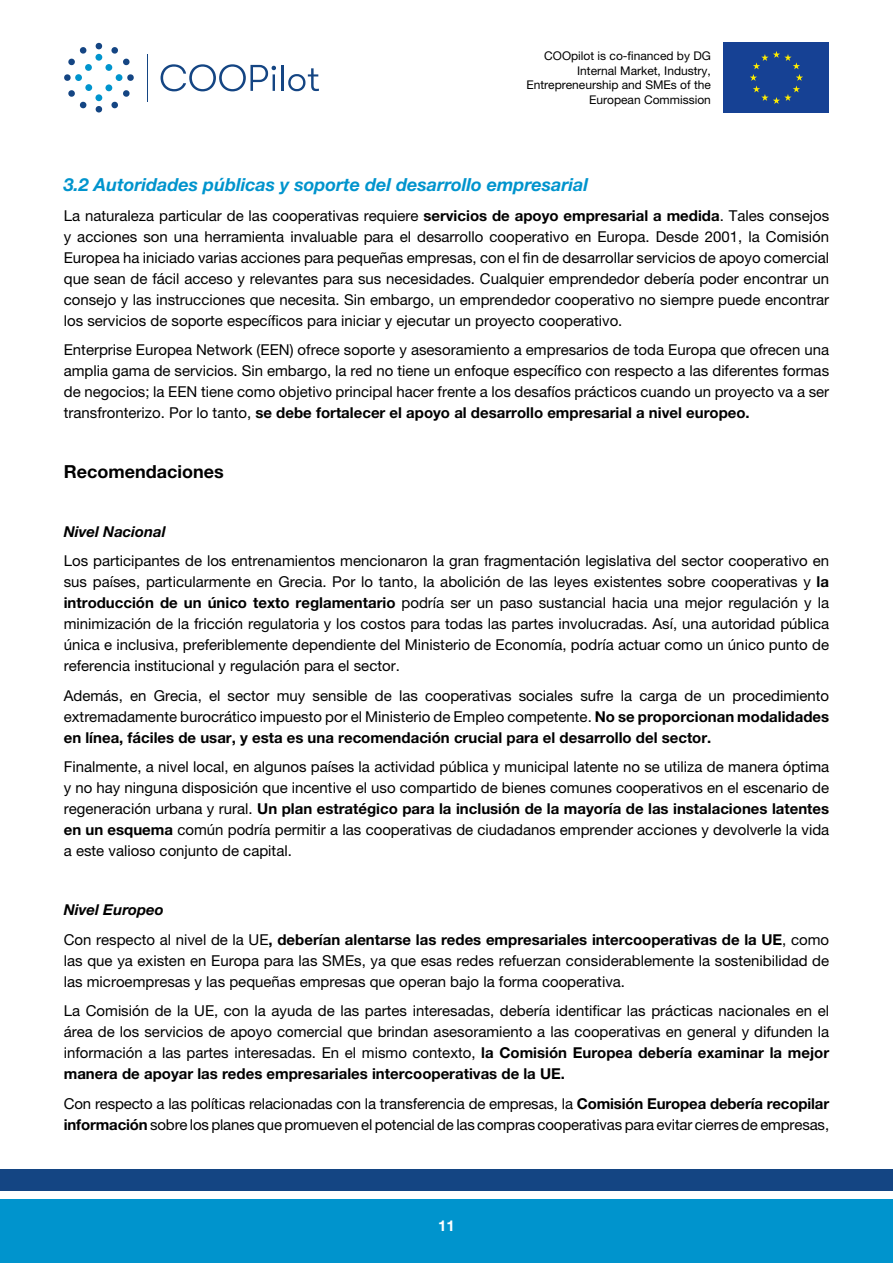
<style>
.page{position:relative;width:893px;height:1263px;background:#fff}
.page>*{position:absolute;margin:0;border:0;box-sizing:border-box;transform-origin:0 0}
.t1{font:italic 700 18px "Helvetica Neue LT Pro";color:#0094cd}
.t2{font:700 18px "Helvetica Neue LT Pro";color:#000}
.t3{font:15px/21px "Helvetica Neue LT Pro";color:#000;text-align:justify}
.t4{font:700 15px/29.5px "Helvetica Neue LT Pro";color:#000}
.t5{font:italic 700 15px "Helvetica Neue LT Pro";color:#000}
.t6{font:700 15px "Helvetica Neue LT Pro";color:#fff}
.t7{font:12px/14.4px "Helvetica Neue LT Pro";color:#000;text-align:right}
.s1{font-weight:700}
.s2{font-style:italic}
.s3{font-weight:400}
</style>
<div class="page">
<div style="left:0;top:1199px;width:893px;height:64px;background:#0094cd"></div>
<div style="left:724px;top:43px;width:105px;height:70px;background:#164194"></div>
<svg style="left:750px;top:51px;width:53px;height:53px"></svg>
<svg style="left:95px;top:43px;width:7px;height:7px"></svg>
<svg style="left:95px;top:106px;width:7px;height:7px"></svg>
<svg style="left:68px;top:47px;width:19px;height:19px"></svg>
<svg style="left:111px;top:90px;width:19px;height:19px"></svg>
<svg style="left:64px;top:74px;width:7px;height:7px"></svg>
<svg style="left:127px;top:74px;width:7px;height:7px"></svg>
<svg style="left:68px;top:90px;width:19px;height:19px"></svg>
<svg style="left:111px;top:47px;width:19px;height:19px"></svg>
<div style="left:95px;top:54px;width:7px;height:7px;background:#0094cd;border-radius:50%"></div>
<div style="left:105px;top:64px;width:7px;height:7px;background:#0094cd;border-radius:50%"></div>
<div style="left:116px;top:74px;width:6px;height:7px;background:#0094cd;border-radius:50%"></div>
<div style="left:85px;top:64px;width:7px;height:7px;background:#0094cd;border-radius:50%"></div>
<div style="left:105px;top:84px;width:7px;height:7px;background:#0094cd;border-radius:50%"></div>
<div style="left:75px;top:74px;width:7px;height:7px;background:#0094cd;border-radius:50%"></div>
<div style="left:85px;top:84px;width:7px;height:7px;background:#0094cd;border-radius:50%"></div>
<div style="left:95px;top:94px;width:7px;height:7px;background:#0094cd;border-radius:50%"></div>
<svg style="left:161px;top:64px;width:115px;height:27px"></svg>
<hr style="left:281px;top:65px;width:3px;height:26px;background:#144583">
<svg style="left:288px;top:68px;width:31px;height:23px"></svg>
<hr style="left:147px;top:54px;width:1px;height:47px;background:#144583">
<div style="left:0;top:1169px;width:893px;height:22px;background:#144583"></div>
<p class="t7" style="left:526px;top:49px;width:186px">COOpilot is co-financed by DG<br>Internal Market, Industry,<br>Entrepreneurship and SMEs of the<br>European Commission</p>
<p class="t1" style="left:64px;top:174px;width:526px">3.2 Autoridades públicas y soporte del desarrollo empresarial</p>
<p class="t3" style="left:64px;top:205px;width:767px">La naturaleza particular de las cooperativas requiere <span class="s1">servicios de apoyo empresarial a medida</span>. Tales consejos y acciones son una herramienta invaluable para el desarrollo cooperativo en Europa. Desde 2001, la Comisión Europea ha iniciado varias acciones para pequeñas empresas, con el fin de desarrollar servicios de apoyo comercial que sean de fácil acceso y relevantes para sus necesidades. Cualquier emprendedor debería poder encontrar un consejo y las instrucciones que necesita. Sin embargo, un emprendedor cooperativo no siempre puede encontrar los servicios de soporte específicos para iniciar y ejecutar un proyecto cooperativo.</p>
<p class="t3" style="left:64px;top:339px;width:767px">Enterprise Europea Network (EEN) ofrece soporte y asesoramiento a empresarios de toda Europa que ofrecen una amplia gama de servicios. Sin embargo, la red no tiene un enfoque específico con respecto a las diferentes formas de negocios; la EEN tiene como objetivo principal hacer frente a los desafíos prácticos cuando un proyecto va a ser transfronterizo. Por lo tanto, <span class="s1">se debe fortalecer el apoyo al desarrollo empresarial a nivel europeo.</span></p>
<p class="t2" style="left:64px;top:460px;width:161px">Recomendaciones</p>
<p class="t5" style="left:64px;top:522px;width:103px">Nivel Nacional</p>
<p class="t3" style="left:64px;top:550px;width:767px">Los participantes de los entrenamientos mencionaron la gran fragmentación legislativa del sector cooperativo en sus países, particularmente en Grecia. Por lo tanto, la abolición de las leyes existentes sobre cooperativas y <span class="s1">la introducción de un único texto reglamentario</span> podría ser un paso sustancial hacia una mejor regulación y la minimización de la fricción regulatoria y los costos para todas las partes involucradas. Así, una autoridad pública única e inclusiva, preferiblemente dependiente del Ministerio de Economía, podría actuar como un único punto de referencia institucional y regulación para el sector.</p>
<p class="t3" style="left:64px;top:684px;width:767px">Además, en Grecia, el sector muy sensible de las cooperativas sociales sufre la carga de un procedimiento extremadamente burocrático impuesto por el Ministerio de Empleo competente. <span class="s1">No se proporcionan modalidades en línea, fáciles de usar, y esta es una recomendación crucial para el desarrollo del sector.</span></p>
<p class="t3" style="left:64px;top:756px;width:767px">Finalmente, a nivel local, en algunos países la actividad pública y municipal latente no se utiliza de manera óptima y no hay ninguna disposición que incentive el uso compartido de bienes comunes cooperativos en el escenario de regeneración urbana y rural. <span class="s1">Un plan estratégico para la inclusión de la mayoría de las instalaciones latentes en un esquema</span> común podría permitir a las cooperativas de ciudadanos emprender acciones y devolverle la vida a este valioso conjunto de capital.</p>
<p class="t4" style="left:64px;top:895px;width:767px"><span class="s2">Nivel Europeo<br></span><span class="s3">Con respecto al nivel de la UE</span>, deberían alentarse las redes empresariales intercooperativas de la UE<span class="s3">, como</span></p>
<p class="t3" style="left:64px;top:949px;width:767px">las que ya existen en Europa para las SMEs, ya que esas redes refuerzan considerablemente la sostenibilidad de las microempresas y las pequeñas empresas que operan bajo la forma cooperativa.</p>
<p class="t3" style="left:64px;top:1000px;width:767px">La Comisión de la UE, con la ayuda de las partes interesadas, debería identificar las prácticas nacionales en el área de los servicios de apoyo comercial que brindan asesoramiento a las cooperativas en general y difunden la información a las partes interesadas. En el mismo contexto, <span class="s1">la Comisión Europea debería examinar la mejor manera de apoyar las redes empresariales intercooperativas de la UE.</span></p>
<p class="t3" style="left:64px;top:1092px;width:767px">Con respecto a las políticas relacionadas con la transferencia de empresas, la <span class="s1">Comisión Europea debería recopilar información</span> sobre los planes que promueven el potencial de las compras cooperativas para evitar cierres de empresas,</p>
<p class="t6" style="left:438px;top:1216px;width:18px">11</p>
</div>
